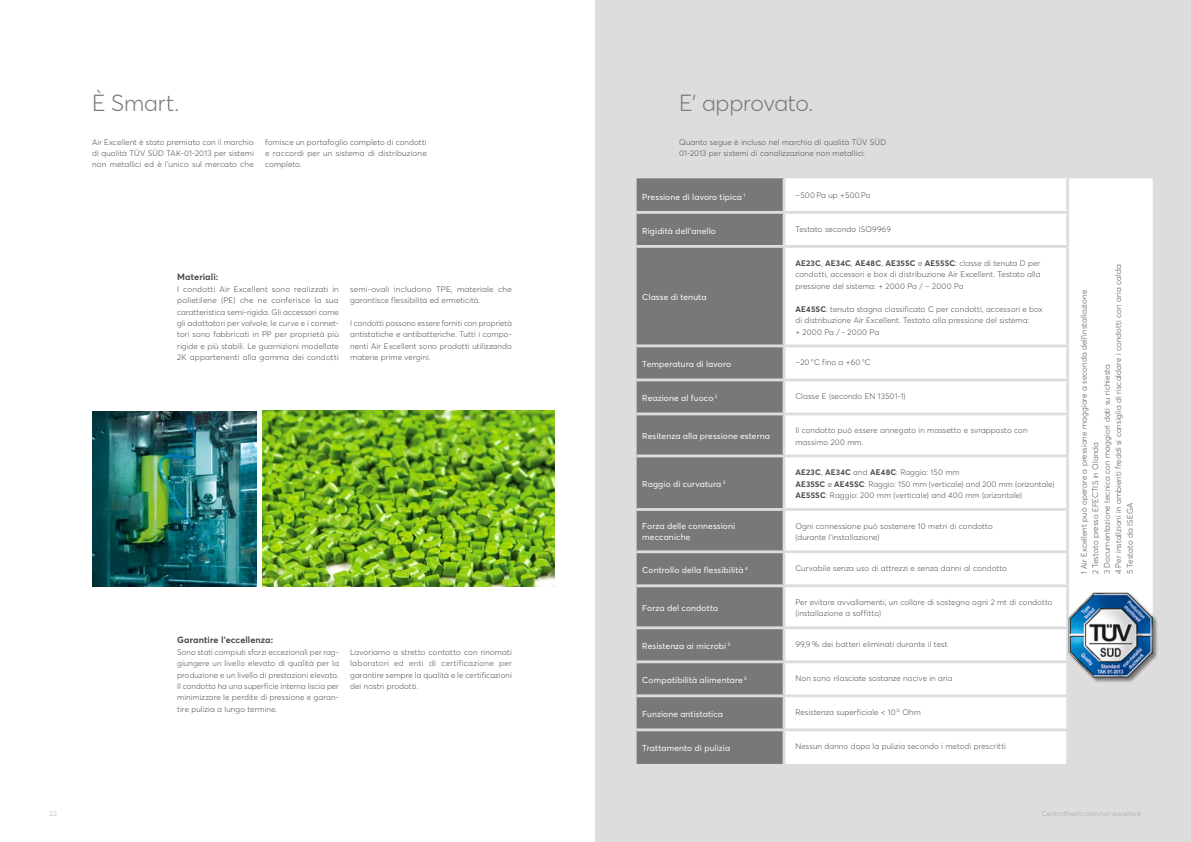
<style>
.page{position:relative;width:1191px;height:842px;background:#fff}
.page>*{position:absolute;margin:0;border:0;box-sizing:border-box;transform-origin:0 0}
.t1{font:300 23px "Averta PE";letter-spacing:-.005em;color:#787878}
.t2{font:700 9px "Averta PE";letter-spacing:.01em;color:#4b4b4b}
.t3{font:8.5px/11.3px "Averta PE";letter-spacing:.015em;color:#fff}
.t4{font:300 8px/11.3px "Averta PE";letter-spacing:.015em;color:#4b4b4b}
.t5{font:300 7px "Averta PE";letter-spacing:.015em;color:#a5a5a5}
.s1{font-weight:700}
</style>
<div class="page">
<div style="left:595px;top:0;width:596px;height:842px;background:#ddd"></div>
<img style="left:92px;top:411px;width:165px;height:176px">
<img style="left:262px;top:411px;width:292px;height:176px">
<div style="left:636px;top:178px;width:146px;height:586px;background:#787878"></div>
<div style="left:785px;top:178px;width:367px;height:586px;background:#fff"></div>
<hr style="left:636px;top:211px;width:148px;height:3px;background:#ddd">
<hr style="left:784px;top:211px;width:285px;height:3px;background:#ddd">
<hr style="left:636px;top:245px;width:148px;height:3px;background:#ddd">
<hr style="left:784px;top:245px;width:285px;height:3px;background:#ddd">
<hr style="left:636px;top:344px;width:148px;height:3px;background:#ddd">
<hr style="left:784px;top:344px;width:285px;height:3px;background:#ddd">
<hr style="left:636px;top:378px;width:148px;height:3px;background:#ddd">
<hr style="left:784px;top:378px;width:285px;height:3px;background:#ddd">
<hr style="left:636px;top:412px;width:148px;height:3px;background:#ddd">
<hr style="left:784px;top:412px;width:285px;height:3px;background:#ddd">
<hr style="left:636px;top:454px;width:148px;height:3px;background:#ddd">
<hr style="left:784px;top:454px;width:285px;height:3px;background:#ddd">
<hr style="left:636px;top:508px;width:148px;height:3px;background:#ddd">
<hr style="left:784px;top:508px;width:285px;height:3px;background:#ddd">
<hr style="left:636px;top:550px;width:148px;height:3px;background:#ddd">
<hr style="left:784px;top:550px;width:285px;height:3px;background:#ddd">
<hr style="left:636px;top:584px;width:148px;height:3px;background:#ddd">
<hr style="left:784px;top:584px;width:285px;height:3px;background:#ddd">
<hr style="left:636px;top:626px;width:148px;height:3px;background:#ddd">
<hr style="left:784px;top:626px;width:283px;height:3px;background:#ddd">
<hr style="left:1067px;top:626px;width:85px;height:3px;background:#ddd">
<hr style="left:636px;top:660px;width:148px;height:3px;background:#ddd">
<hr style="left:784px;top:660px;width:285px;height:3px;background:#ddd">
<hr style="left:636px;top:694px;width:148px;height:3px;background:#ddd">
<hr style="left:784px;top:694px;width:285px;height:3px;background:#ddd">
<hr style="left:636px;top:728px;width:148px;height:3px;background:#ddd">
<hr style="left:784px;top:728px;width:285px;height:3px;background:#ddd">
<hr style="left:1066px;top:178px;width:3px;height:33px;background:#ddd">
<hr style="left:1066px;top:214px;width:3px;height:31px;background:#ddd">
<hr style="left:1066px;top:248px;width:3px;height:96px;background:#ddd">
<hr style="left:1066px;top:347px;width:3px;height:31px;background:#ddd">
<hr style="left:1066px;top:381px;width:3px;height:31px;background:#ddd">
<hr style="left:1066px;top:415px;width:3px;height:39px;background:#ddd">
<hr style="left:1066px;top:457px;width:3px;height:51px;background:#ddd">
<hr style="left:1066px;top:511px;width:3px;height:39px;background:#ddd">
<hr style="left:1066px;top:553px;width:3px;height:31px;background:#ddd">
<hr style="left:1066px;top:587px;width:3px;height:39px;background:#ddd">
<hr style="left:1066px;top:629px;width:3px;height:31px;background:#ddd">
<hr style="left:1066px;top:663px;width:3px;height:31px;background:#ddd">
<hr style="left:1066px;top:697px;width:3px;height:31px;background:#ddd">
<hr style="left:1066px;top:731px;width:3px;height:33px;background:#ddd">
<hr style="left:1069px;top:584px;width:83px;height:3px;background:#fff">
<div style="left:1068px;top:593px;width:90px;height:90px;background:#181716;opacity:.5"></div>
<img style="left:1068px;top:592px;width:84px;height:85px">
<h1 class="t1" style="left:92px;top:87px;width:88px">È Smart.</h1>
<p class="t4" style="left:92px;top:136px;width:163px;text-align:justify">Air Excellent è stato premiato con il marchio di qualità TÜV SÜD TAK-01-2013 per sistemi non metallici ed è l’unico sul mercato che</p>
<p class="t4" style="left:265px;top:136px;width:163px;text-align:justify">fornisce un portafoglio completo di condotti e raccordi per un sistema di distribuzione completo.</p>
<p class="t2" style="left:177px;top:270px;width:43px">Materiali:</p>
<p class="t4" style="left:177px;top:283px;width:163px;text-align:justify">I condotti Air Excellent sono realizzati in polietilene (PE) che ne conferisce la sua caratteristica semi-rigida. Gli accessori come gli adattatori per valvole, le curve e i connet&shy;tori sono fabbricati in PP per proprietà più rigide e più stabili. Le guarnizioni modellate 2K appartenenti alla gamma dei condotti</p>
<p class="t4" style="left:350px;top:283px;width:163px">semi-ovali includono TPE, materiale che garantisce flessibilità ed ermeticità.</p>
<p class="t4" style="left:350px;top:317px;width:163px;text-align:justify">I condotti possono essere forniti con proprietà antistatiche e antibatteriche. Tutti i compo&shy;nenti Air Excellent sono prodotti utilizzando materie prime vergini.</p>
<p class="t2" style="left:177px;top:633px;width:98px">Garantire l'eccellenza:</p>
<p class="t4" style="left:177px;top:646px;width:163px;text-align:justify">Sono stati compiuti sforzi eccezionali per rag&shy;giungere un livello elevato di qualità per la produzione e un livello di prestazioni elevato.<br>Il condotto ha una superficie interna liscia per minimizzare le perdite di pressione e garan&shy;tire pulizia a lungo termine.</p>
<p class="t4" style="left:350px;top:646px;width:163px;text-align:justify">Lavoriamo a stretto contatto con rinomati laboratori ed enti di certificazione per garantire sempre la qualità e le certificazioni dei nostri prodotti.</p>
<h1 class="t1" style="left:679px;top:87px;width:136px">E’ approvato.</h1>
<p class="t4" style="left:679px;top:136px;width:208px">Quanto segue è incluso nel marchio di qualità TÜV SÜD<br>01-2013 per sistemi di canalizzazione non metallici:</p>
<p class="t3" style="left:642px;top:191px;width:104px">Pressione di lavoro tipica <sup>1</sup></p>
<p class="t4" style="left:795px;top:189px;width:77px">−500 Pa up +500 Pa</p>
<p class="t3" style="left:642px;top:225px;width:75px">Rigidità dell’anello</p>
<p class="t4" style="left:795px;top:223px;width:97px">Testato secondo ISO9969</p>
<p class="t3" style="left:642px;top:291px;width:66px">Classe di tenuta</p>
<p class="t4" style="left:795px;top:257px;width:247px;text-align:justify"><span class="s1">AE23C</span>, <span class="s1">AE34C</span>, <span class="s1">AE48C</span>, <span class="s1">AE35SC</span> e <span class="s1">AE55SC</span>: classe di tenuta D per condotti, accessori e box di distribuzione Air Excellent. Testato alla pressione del sistema: + 2000 Pa / – 2000 Pa</p>
<p class="t4" style="left:795px;top:303px;width:249px"><span class="s1">AE45SC</span>: tenuta stagna classificato C per condotti, accessori e box di distribuzione Air Excellent. Testato alla pressione del sistema:<br>+ 2000 Pa / - 2000 Pa</p>
<p class="t3" style="left:642px;top:358px;width:90px">Temperatura di lavoro</p>
<p class="t4" style="left:795px;top:356px;width:77px">−20 °C fino a +60 °C</p>
<p class="t3" style="left:642px;top:392px;width:77px">Reazione al fuoco <sup>2</sup></p>
<p class="t4" style="left:795px;top:390px;width:112px">Classe E (secondo EN 13501-1)</p>
<p class="t3" style="left:642px;top:430px;width:129px">Resitenza alla pressione esterna</p>
<p class="t4" style="left:795px;top:424px;width:234px">Il condotto può essere annegato in massetto e svrapposto con massimo 200 mm.</p>
<p class="t3" style="left:642px;top:478px;width:85px">Raggio di curvatura <sup>3</sup></p>
<p class="t4" style="left:795px;top:466px;width:261px"><span class="s1">AE23C</span>, <span class="s1">AE34C</span> and <span class="s1">AE48C</span>: Raggio: 150 mm<br><span class="s1">AE35SC</span> e <span class="s1">AE45SC</span>: Raggio: 150 mm (verticale) and 200 mm (orizontale)<br><span class="s1">AE55SC</span>: Raggio: 200 mm (verticale) and 400 mm (orizontale)</p>
<p class="t3" style="left:642px;top:520px;width:94px">Forza delle connessioni meccaniche</p>
<p class="t4" style="left:795px;top:520px;width:199px">Ogni connessione può sostenere 10 metri di condotto (durante l’installazione)</p>
<p class="t3" style="left:642px;top:564px;width:107px">Controllo della flessibilità <sup>4</sup></p>
<p class="t4" style="left:795px;top:562px;width:213px">Curvabile senza uso di attrezzi e senza danni al condotto</p>
<p class="t3" style="left:642px;top:602px;width:77px">Forza del condotto</p>
<p class="t4" style="left:795px;top:596px;width:259px">Per evitare avvallamenti, un collare di sostegno ogni 2 mt di condotto (installazione a soffitto)</p>
<p class="t3" style="left:642px;top:640px;width:90px">Resistenza ai microbi <sup>5</sup></p>
<p class="t4" style="left:795px;top:638px;width:154px">99,9 % dei batteri eliminati durante il test</p>
<p class="t3" style="left:642px;top:674px;width:106px">Compatibilità alimentare <sup>5</sup></p>
<p class="t4" style="left:795px;top:672px;width:159px">Non sono rilasciate sostanze nocive in aria</p>
<p class="t3" style="left:642px;top:708px;width:82px">Funzione antistatica</p>
<p class="t4" style="left:795px;top:706px;width:127px">Resistenza superficiale &lt; 10<sup>12</sup> Ohm</p>
<p class="t3" style="left:642px;top:742px;width:89px">Trattamento di pulizia</p>
<p class="t4" style="left:795px;top:740px;width:212px">Nessun danno dopo la pulizia secondo i metodi prescritti</p>
<p class="t4" style="left:1078px;top:574px;width:312px;rotate:-90deg">1 Air Excellent può operare a pressione maggiore a seconda dell’installazione<br>2 Testato presso EFECTIS in Olanda<br>3 Documentazione tecnica con maggiori dati su richiesta<br>4 Per installzioni in ambienti freddi si consiglia di riscaldare i condotti con aria calda 5 Testato da ISEGA</p>
<p class="t5" style="left:50px;top:809px;width:9px">22</p>
<p class="t5" style="left:1041px;top:809px;width:101px">Centrotherm.com/air-excellent</p>
</div>
